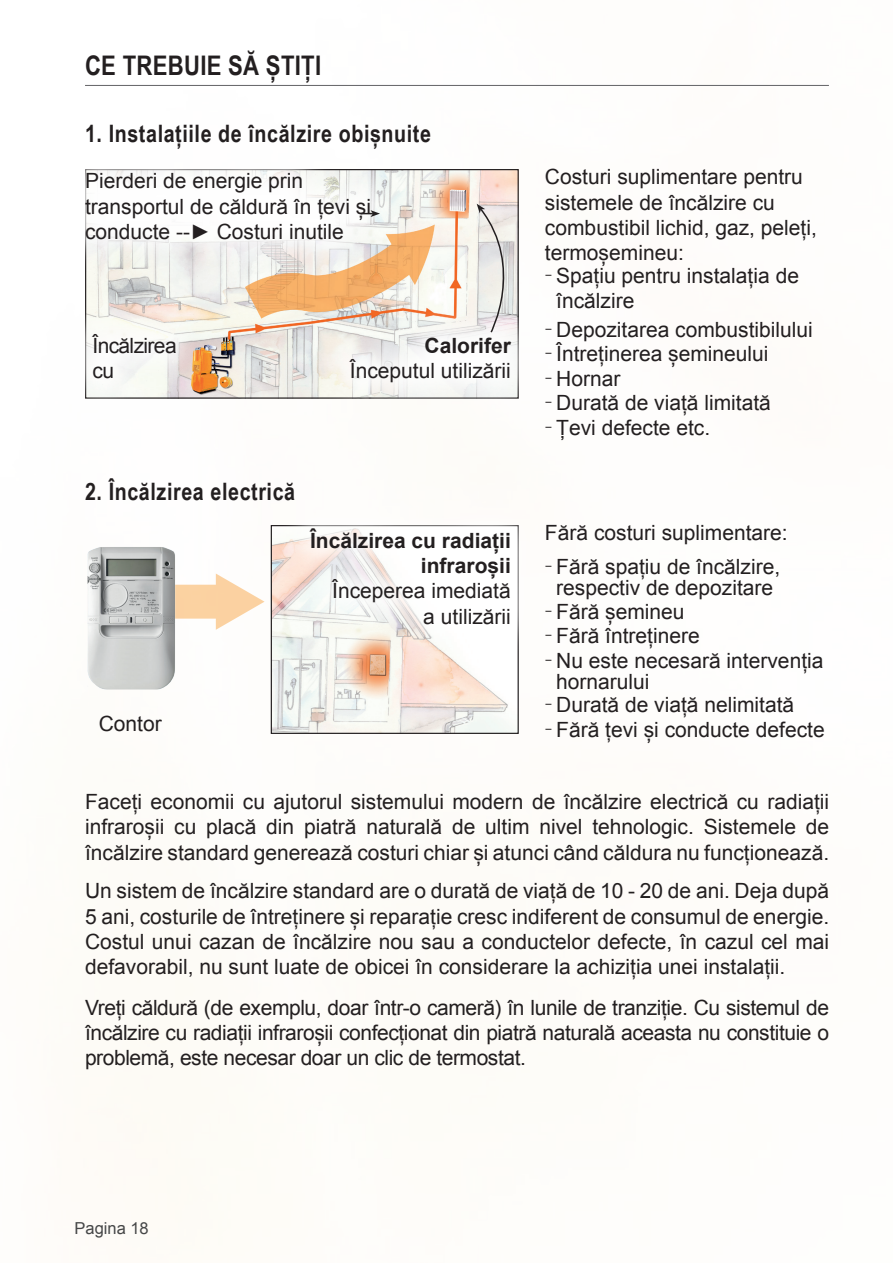
<style>
.page{position:relative;width:893px;height:1263px;background:#fff}
.page>*{position:absolute;margin:0;border:0;box-sizing:border-box;transform-origin:0 0}
.t1{font:700 27px "Arial Narrow";letter-spacing:.01em;color:#231f20}
.t2{font:700 24px "Arial Narrow";letter-spacing:.025em;color:#231f20}
.t3{font:21px/25.2px "Arial";color:#231f20}
.t4{font:700 21px/25.2px "Arial";color:#231f20;text-align:right}
.t5{font:21px "Arial";letter-spacing:-.03em;color:#231f20}
.t6{font:18px "Minion Pro";color:#231f20}
.t7{font:16.5px "Arial";color:#464748}
</style>
<div class="page">
<hr style="left:85px;top:85px;width:744px;height:1px;background:#636366">
<img style="left:87px;top:171px;width:430px;height:226px">
<svg style="left:85px;top:304px;width:122px;height:95px;fill:#f8f8f3"></svg>
<svg style="left:320px;top:306px;width:199px;height:93px;fill:#f7f7f3"></svg>
<svg style="left:85px;top:169px;width:316px;height:101px"></svg>
<svg style="left:361px;top:210px;width:19px;height:7px"></svg>
<svg style="left:477px;top:204px;width:42px;height:130px;background:#d9d7d5"></svg>
<img style="left:273px;top:543px;width:235px;height:189px">
<div style="left:271px;top:525px;width:248px;height:209px;border:1px solid #231f20"></div>
<svg style="left:279px;top:525px;width:240px;height:131px"></svg>
<svg style="left:176px;top:573px;width:89px;height:57px"></svg>
<img style="left:87px;top:547px;width:89px;height:143px">
<p class="t1" style="left:85px;top:45px;width:238px">CE TREBUIE SĂ ȘTIȚI</p>
<p class="t2" style="left:85px;top:116px;width:347px">1. Instalațiile de încălzire obișnuite</p>
<p class="t3" style="left:85px;top:169px;width:287px">Pierderi de energie prin transportul de căldură în țevi și conducte --► Costuri inutile</p>
<p class="t3" style="left:545px;top:165px;width:273px">Costuri suplimentare pentru sistemele de încălzire cu combustibil lichid, gaz, peleți, termoșemineu:</p>
<p class="t5" style="left:92px;top:332px;width:86px">Încălzirea</p>
<p class="t3" style="left:92px;top:358px;width:23px">cu</p>
<p class="t4" style="left:425px;top:334px;width:88px">Calorifer</p>
<p class="t3" style="left:350px;top:358px;width:163px">Începutul utilizării</p>
<p class="t2" style="left:85px;top:473px;width:212px">2. Încălzirea electrică</p>
<p class="t4" style="left:310px;top:529px;width:202px">Încălzirea cu radiații infraroșii</p>
<p class="t3" style="left:332px;top:579px;width:180px">Începerea imediată</p>
<p class="t3" style="left:423px;top:604px;width:89px">a utilizării</p>
<p class="t3" style="left:556px;top:263px;width:244px">Spațiu pentru instalația de încălzire</p>
<p class="t6" style="left:545px;top:263px;width:9px">‒</p>
<p class="t3" style="left:556px;top:317px;width:258px">Depozitarea combustibilului</p>
<p class="t6" style="left:545px;top:317px;width:9px">‒</p>
<p class="t3" style="left:556px;top:341px;width:214px">Întreținerea șemineului</p>
<p class="t6" style="left:545px;top:341px;width:9px">‒</p>
<p class="t3" style="left:556px;top:366px;width:66px">Hornar</p>
<p class="t6" style="left:545px;top:366px;width:9px">‒</p>
<p class="t3" style="left:556px;top:390px;width:216px">Durată de viață limitată</p>
<p class="t6" style="left:545px;top:390px;width:9px">‒</p>
<p class="t3" style="left:556px;top:415px;width:156px">Țevi defecte etc.</p>
<p class="t6" style="left:545px;top:415px;width:9px">‒</p>
<p class="t3" style="left:545px;top:521px;width:244px">Fără costuri suplimentare:</p>
<p class="t3" style="left:556px;top:557px;width:226px;line-height:21px">Fără spațiu de încălzire, respectiv de depozitare</p>
<p class="t6" style="left:545px;top:554px;width:9px">‒</p>
<p class="t3" style="left:556px;top:599px;width:130px">Fără șemineu</p>
<p class="t6" style="left:545px;top:599px;width:9px">‒</p>
<p class="t3" style="left:556px;top:623px;width:145px">Fără întreținere</p>
<p class="t6" style="left:545px;top:623px;width:9px">‒</p>
<p class="t3" style="left:556px;top:650px;width:269px;line-height:21px">Nu este necesară intervenția hornarului</p>
<p class="t6" style="left:545px;top:648px;width:9px">‒</p>
<p class="t3" style="left:556px;top:693px;width:240px">Durată de viață nelimitată</p>
<p class="t6" style="left:545px;top:692px;width:9px">‒</p>
<p class="t3" style="left:99px;top:711px;width:65px">Contor</p>
<p class="t3" style="left:556px;top:717px;width:270px">Fără țevi și conducte defecte</p>
<p class="t6" style="left:545px;top:717px;width:9px">‒</p>
<p class="t3" style="left:85px;top:789px;width:746px;text-align:justify">Faceți economii cu ajutorul sistemului modern de încălzire electrică cu radiații infraroșii cu placă din piatră naturală de ultim nivel tehnologic. Sistemele de încălzire standard generează costuri chiar și atunci când căldura nu funcționează.</p>
<p class="t3" style="left:85px;top:879px;width:746px;text-align:justify">Un sistem de încălzire standard are o durată de viață de 10 - 20 de ani. Deja după 5 ani, costurile de întreținere și reparație cresc indiferent de consumul de energie.<br>Costul unui cazan de încălzire nou sau a conductelor defecte, în cazul cel mai defavorabil, nu sunt luate de obicei în considerare la achiziția unei instalații.</p>
<p class="t3" style="left:85px;top:995px;width:745px;text-align:justify">Vreți căldură (de exemplu, doar într-o cameră) în lunile de tranziție. Cu sistemul de încălzire cu radiații infraroșii confecționat din piatră naturală aceasta nu constituie o problemă, este necesar doar un clic de termostat.</p>
<p class="t7" style="left:75px;top:1217px;width:76px">Pagina 18</p>
</div>
